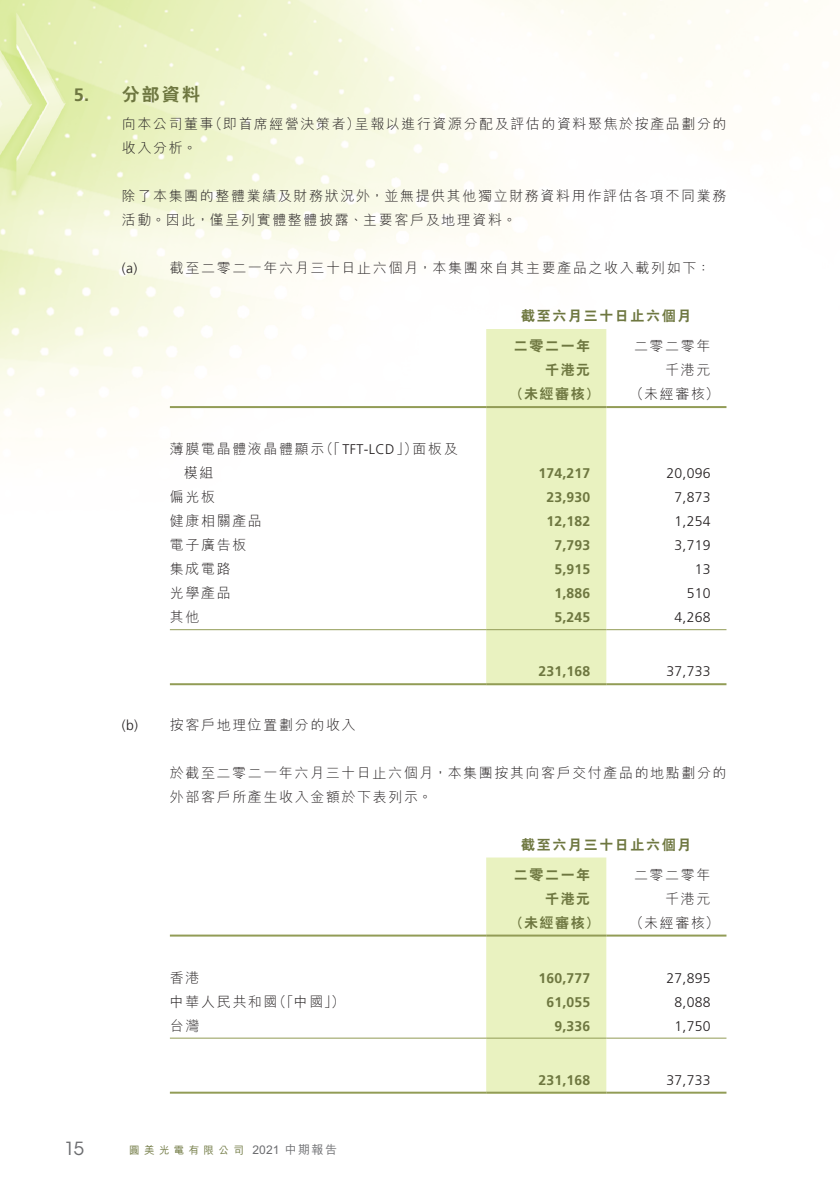
<style>
.page{position:relative;width:840px;height:1191px;background:#fff}
.page>*{position:absolute;margin:0;border:0;box-sizing:border-box;transform-origin:0 0}
._17_H1__Note{font:800 18px "C Hei 2 HK";color:#6e7740}
.t1{font:18px "ITC Avant Garde Std";color:#6c6d70}
._17_H1__Note-2{font:700 18px "Frutiger LT Std";color:#6e7740}
._26___P2__Note{font:300 14px/24px "M Hei HK";letter-spacing:.115em;color:#231f20}
._02_Note_Text{font:700 14px "Frutiger LT Std";letter-spacing:.015em;color:#6e7740}
._02_Note_Text-2{font:300 14px "Frutiger LT Std";letter-spacing:.015em;color:#231f20}
._29_Table_Stub__Note{font:300 14px "M Hei HK";letter-spacing:.115em;color:#231f20}
._27_____P4__Note{font:300 14px/24px "M Hei HK";letter-spacing:.11em;color:#231f20}
._02_Note_Text-3{font:800 14px "C Hei 2 HK";letter-spacing:.115em;color:#6e7740}
._22____IN2__Note{font:300 14px "M Hei HK";letter-spacing:.115em;color:#231f20}
._02_Note_Text-4{font:300 14px "M Hei HK";letter-spacing:.115em;color:#231f20}
._29_Table_Stub__Note-2{font:300 14px "Frutiger LT Std";letter-spacing:.025em;color:#231f20}
._22____IN2__Note-2{font:300 14px "Frutiger LT Std";color:#231f20}
.t2{font:500 12px "M Hei HK";letter-spacing:.065em;color:#6c6d70}
.t3{font:500 10.4px "M Hei HK";letter-spacing:.415em;color:#6e7740}
.s1{font-family:"M Hei HK"}
</style>
<div class="page">
<img style="left:0;top:0;width:768px;height:1094px">
<svg style="left:486px;top:329px;width:120px;height:354px;fill:#e9f2c0"></svg>
<hr style="left:170px;top:406px;width:316px;height:2px;background:#929c56">
<hr style="left:486px;top:406px;width:120px;height:2px;background:#929c56">
<hr style="left:606px;top:406px;width:120px;height:2px;background:#929c56">
<hr style="left:170px;top:629px;width:316px;height:1px;background:#929c56">
<hr style="left:486px;top:629px;width:120px;height:1px;background:#929c56">
<hr style="left:606px;top:629px;width:120px;height:1px;background:#929c56">
<hr style="left:170px;top:683px;width:316px;height:2px;background:#929c56">
<hr style="left:486px;top:683px;width:120px;height:2px;background:#929c56">
<hr style="left:606px;top:683px;width:120px;height:2px;background:#929c56">
<div style="left:486px;top:857px;width:120px;height:234px;background:#e9f2c0"></div>
<hr style="left:170px;top:934px;width:316px;height:2px;background:#929c56">
<hr style="left:486px;top:934px;width:120px;height:2px;background:#929c56">
<hr style="left:606px;top:934px;width:120px;height:2px;background:#929c56">
<hr style="left:170px;top:1037px;width:316px;height:1px;background:#929c56">
<hr style="left:486px;top:1037px;width:120px;height:1px;background:#929c56">
<hr style="left:606px;top:1037px;width:120px;height:1px;background:#929c56">
<hr style="left:170px;top:1091px;width:316px;height:2px;background:#929c56">
<hr style="left:486px;top:1091px;width:120px;height:2px;background:#929c56">
<hr style="left:606px;top:1091px;width:120px;height:2px;background:#929c56">
<p class="_17_H1__Note-2" style="left:74px;top:84px;width:17px">5.</p>
<p class="t1" style="left:64px;top:1137px;width:21px">15</p>
<p class="_17_H1__Note" style="left:122px;top:82px;width:80px">分部資料</p>
<p class="_26___P2__Note" style="left:208px;top:111px;width:153px">（即首席經營決策者）</p>
<p class="_26___P2__Note" style="left:122px;top:111px;width:93px">向本公司董事收入分析。</p>
<p class="_26___P2__Note" style="left:122px;top:183px;width:605px">除了本集團的整體業績及財務狀況外，並無提供其他獨立財務資料用作評估各項不同業務活動。因此，僅呈列實體整體披露、主要客戶及地理資料。</p>
<p class="_22____IN2__Note" style="left:170px;top:258px;width:542px">截至二零二一年六月三十日止六個月，本集團來自其主要產品之收入載列如下：</p>
<p class="_26___P2__Note" style="left:354px;top:111px;width:373px">呈報以進行資源分配及評估的資料聚焦於按產品劃分的</p>
<p class="_22____IN2__Note-2" style="left:122px;top:260px;width:17px">a( )</p>
<p class="_02_Note_Text-3" style="left:521px;top:307px;width:171px">截至六月三十日止六個月</p>
<p class="_02_Note_Text-4" style="left:633px;top:336px;width:78px">二零二零年</p>
<p class="_02_Note_Text-3" style="left:513px;top:337px;width:78px">二零二一年</p>
<p class="_22____IN2__Note-2" style="left:122px;top:717px;width:18px">b( )</p>
<p class="_29_Table_Stub__Note-2" style="left:319px;top:441px;width:100px"><span class="s1">（「</span>TFT-LCD<span class="s1">」）</span></p>
<p class="_29_Table_Stub__Note" style="left:170px;top:439px;width:156px">薄膜電晶體液晶體顯示</p>
<p class="_29_Table_Stub__Note" style="left:412px;top:439px;width:47px">面板及</p>
<p class="_29_Table_Stub__Note" style="left:184px;top:463px;width:31px">模組</p>
<p class="_29_Table_Stub__Note" style="left:170px;top:487px;width:47px">偏光板</p>
<p class="_29_Table_Stub__Note" style="left:170px;top:511px;width:93px">健康相關產品</p>
<p class="_29_Table_Stub__Note" style="left:170px;top:535px;width:78px">電子廣告板</p>
<p class="_29_Table_Stub__Note" style="left:170px;top:559px;width:62px">集成電路</p>
<p class="_29_Table_Stub__Note" style="left:170px;top:583px;width:62px">光學產品</p>
<p class="_29_Table_Stub__Note" style="left:170px;top:607px;width:31px">其他</p>
<p class="_22____IN2__Note" style="left:170px;top:714px;width:187px">按客戶地理位置劃分的收入</p>
<p class="_02_Note_Text-3" style="left:544px;top:361px;width:47px">千港元</p>
<p class="_02_Note_Text-4" style="left:664px;top:360px;width:47px">千港元</p>
<p class="_02_Note_Text-3" style="left:509px;top:385px;width:91px">（未經審核）</p>
<p class="_02_Note_Text-4" style="left:629px;top:384px;width:91px">（未經審核(</p>
<p class="_02_Note_Text" style="left:538px;top:465px;width:53px">174,217</p>
<p class="_02_Note_Text-2" style="left:666px;top:465px;width:45px">20,096</p>
<p class="_02_Note_Text" style="left:546px;top:489px;width:45px">23,930</p>
<p class="_02_Note_Text-2" style="left:674px;top:489px;width:37px">7,873</p>
<p class="_02_Note_Text" style="left:546px;top:513px;width:45px">12,182</p>
<p class="_02_Note_Text-2" style="left:674px;top:513px;width:37px">1,254</p>
<p class="_02_Note_Text" style="left:554px;top:537px;width:37px">7,793</p>
<p class="_02_Note_Text-2" style="left:674px;top:537px;width:37px">3,719</p>
<p class="_02_Note_Text" style="left:554px;top:561px;width:37px">5,915</p>
<p class="_02_Note_Text-2" style="left:694px;top:561px;width:17px">13</p>
<p class="_02_Note_Text" style="left:554px;top:585px;width:37px">1,886</p>
<p class="_02_Note_Text-2" style="left:686px;top:585px;width:25px">510</p>
<p class="_02_Note_Text" style="left:554px;top:609px;width:37px">5,245</p>
<p class="_02_Note_Text-2" style="left:674px;top:609px;width:37px">4,268</p>
<p class="_02_Note_Text" style="left:538px;top:663px;width:53px">231,168</p>
<p class="_02_Note_Text-2" style="left:666px;top:663px;width:45px">37,733</p>
<p class="_27_____P4__Note" style="left:170px;top:760px;width:558px">於截至二零二一年六月三十日止六個月，本集團按其向客戶交付產品的地點劃分的外部客戶所產生收入金額於下表列示。</p>
<p class="_02_Note_Text-3" style="left:521px;top:835px;width:171px">截至六月三十日止六個月</p>
<p class="_02_Note_Text-4" style="left:633px;top:864px;width:78px">二零二零年</p>
<p class="_02_Note_Text-3" style="left:513px;top:865px;width:78px">二零二一年</p>
<p class="_02_Note_Text-3" style="left:544px;top:889px;width:47px">千港元</p>
<p class="_02_Note_Text-4" style="left:664px;top:888px;width:47px">千港元</p>
<p class="_02_Note_Text-3" style="left:509px;top:913px;width:91px">（未經審核）</p>
<p class="_02_Note_Text-4" style="left:629px;top:912px;width:91px">（未經審核(</p>
<p class="_29_Table_Stub__Note" style="left:170px;top:967px;width:31px">香港</p>
<p class="_02_Note_Text" style="left:538px;top:969px;width:53px">160,777</p>
<p class="_02_Note_Text-2" style="left:666px;top:970px;width:45px">27,895</p>
<p class="_29_Table_Stub__Note" style="left:272px;top:991px;width:74px">（「中國 (「</p>
<p class="_29_Table_Stub__Note" style="left:170px;top:991px;width:109px">中華人民共和國</p>
<p class="_02_Note_Text" style="left:546px;top:993px;width:45px">61,055</p>
<p class="_02_Note_Text-2" style="left:674px;top:994px;width:37px">8,088</p>
<p class="_29_Table_Stub__Note" style="left:170px;top:1015px;width:31px">台灣</p>
<p class="_02_Note_Text" style="left:554px;top:1017px;width:37px">9,336</p>
<p class="_02_Note_Text-2" style="left:674px;top:1018px;width:37px">1,750</p>
<p class="_02_Note_Text" style="left:538px;top:1071px;width:53px">231,168</p>
<p class="_02_Note_Text-2" style="left:666px;top:1072px;width:45px">37,733</p>
<p class="t3" style="left:129px;top:1142px;width:116px">圓美光電有限公司</p>
<p class="t2" style="left:252px;top:1140px;width:86px">2021 中期報告</p>
</div>
